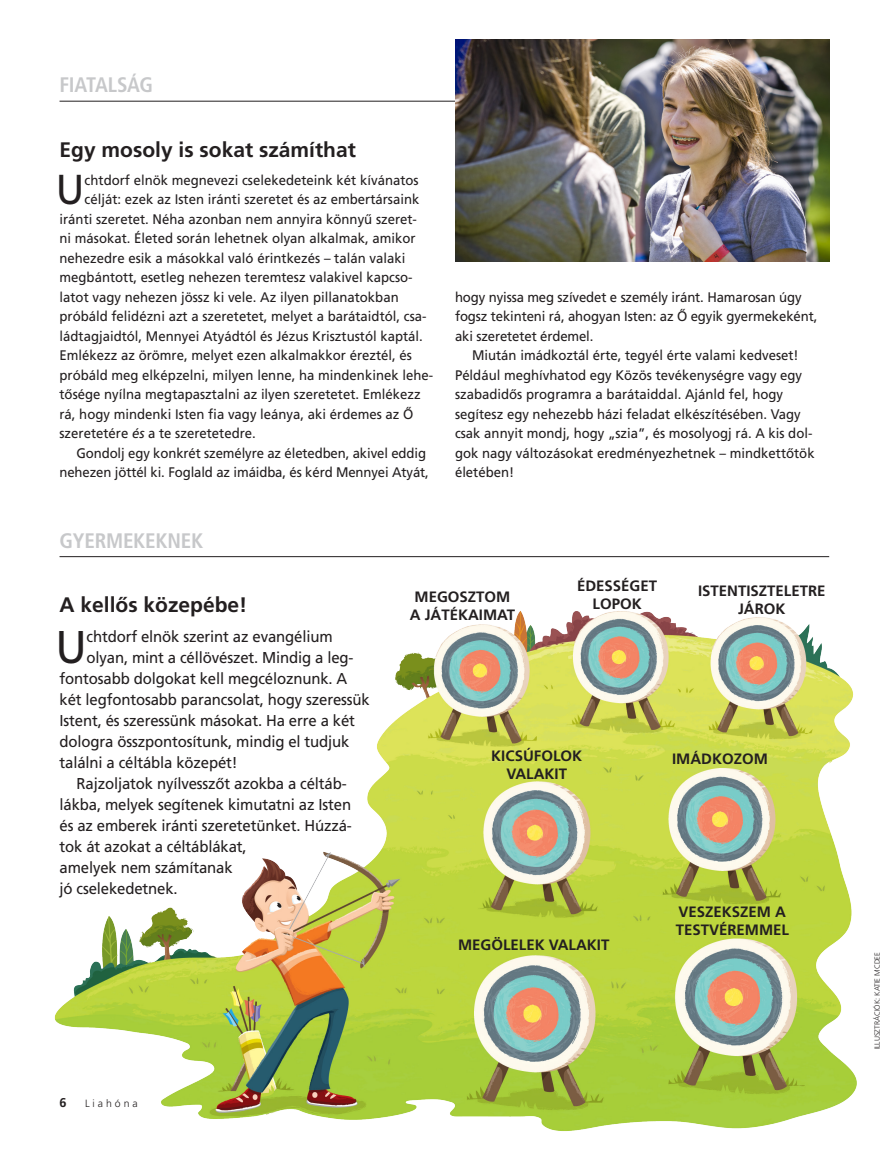
<style>
.page{position:relative;width:893px;height:1161px;background:#fff}
.page>*{position:absolute;margin:0;border:0;box-sizing:border-box;transform-origin:0 0}
.SUBARTchild_para_fir{font:45.9px "Frutigerlds Lat";color:#231f20;scale:.95 1}
.SUBARTyouth_para_fir{font:41.85px "Frutigerlds Lat";color:#231f20;scale:.95 1}
.SUBARTchildandyouth{font:700 21px "Frutigerlds Lat";color:#231f20}
.section_title_fpm{font:700 condensed 21px "Frutigerlds Lat";letter-spacing:-.01em;color:#c7c8ca}
.SUBARTchild_para_fir-2{font:15.75px "Frutigerlds Lat";letter-spacing:-.01em;color:#231f20;scale:.95 1}
.SUBARTchild_para{font:15.75px/21px "Frutigerlds Lat";letter-spacing:-.01em;color:#231f20;scale:.95 1}
.FIGimg_para_first_2{font:700 15px/18px "Frutigerlds Lat";color:#231f20;text-align:center}
.SUBARTyouth_para_fir-2{font:13.8px "Frutigerlds Lat";color:#231f20;scale:.95 1}
.SUBARTyouth_para{font:13.8px/19.5px "Frutigerlds Lat";color:#231f20;scale:.95 1}
.Folio_L{font:700 12.75px "Frutigerlds Lat";color:#231f20}
.Folio_L-2{font:300 10.5px "Frutigerlds Lat";letter-spacing:.28em;color:#231f20}
.FIGimg-CRDT_para{font:300 7.5px "Frutigerlds Lat";letter-spacing:-.01em;color:#231f20}
.s1{font-style:italic}
</style>
<div class="page">
<img style="left:54px;top:611px;width:803px;height:520px">
<img style="left:455px;top:40px;width:374px;height:221px">
<hr style="left:60px;top:101px;width:395px;height:1px;background:#231f20">
<hr style="left:60px;top:556px;width:769px;height:1px;background:#231f20">
<p class="section_title_fpm" style="left:60px;top:69px;width:95px">FIATALSÁG</p>
<p class="SUBARTchildandyouth" style="left:60px;top:133px;width:298px">Egy mosoly is sokat számíthat</p>
<p class="SUBARTyouth_para_fir" style="left:56px;top:158px;width:32px">U</p>
<p class="SUBARTyouth_para_fir-2" style="left:85px;top:170px;width:353px">chtdorf elnök megnevezi cselekedeteink két kívánatos</p>
<p class="SUBARTyouth_para_fir-2" style="left:85px;top:189px;width:354px">célját: ezek az Isten iránti szeretet és az embertársaink</p>
<p class="SUBARTyouth_para_fir-2" style="left:60px;top:209px;width:378px">iránti szeretet. Néha azonban nem annyira könnyű szeret-</p>
<p class="SUBARTyouth_para_fir-2" style="left:60px;top:228px;width:376px">ni másokat. Életed során lehetnek olyan alkalmak, amikor</p>
<p class="SUBARTyouth_para_fir-2" style="left:60px;top:248px;width:366px">nehezedre esik a másokkal való érintkezés – talán valaki</p>
<p class="SUBARTyouth_para_fir-2" style="left:60px;top:267px;width:373px">megbántott, esetleg nehezen teremtesz valakivel kapcso-</p>
<p class="SUBARTyouth_para_fir-2" style="left:60px;top:287px;width:359px">latot vagy nehezen jössz ki vele. Az ilyen pillanatokban</p>
<p class="SUBARTyouth_para_fir-2" style="left:60px;top:306px;width:388px">próbáld felidézni azt a szeretetet, melyet a barátaidtól, csa-</p>
<p class="SUBARTyouth_para_fir-2" style="left:60px;top:326px;width:384px">ládtagjaidtól, Mennyei Atyádtól és Jézus Krisztustól kaptál.</p>
<p class="SUBARTyouth_para_fir-2" style="left:60px;top:345px;width:372px">Emlékezz az örömre, melyet ezen alkalmakkor éreztél, és</p>
<p class="SUBARTyouth_para_fir-2" style="left:60px;top:365px;width:395px">próbáld meg elképzelni, milyen lenne, ha mindenkinek lehe-</p>
<p class="SUBARTyouth_para_fir-2" style="left:60px;top:384px;width:382px">tősége nyílna megtapasztalni az ilyen szeretetet. Emlékezz</p>
<p class="SUBARTyouth_para_fir-2" style="left:60px;top:404px;width:374px">rá, hogy mindenki Isten fia vagy leánya, aki érdemes az Ő</p>
<p class="SUBARTyouth_para_fir-2" style="left:60px;top:423px;width:208px">szeretetére <span class="s1">és</span> a te szeretetedre.</p>
<p class="SUBARTyouth_para" style="left:60px;top:443px;width:390px;text-align:right">Gondolj egy konkrét személyre az életedben, akivel eddig nehezen jöttél ki. Foglald az imáidba, és kérd Mennyei Atyát,</p>
<p class="section_title_fpm" style="left:60px;top:524px;width:145px">GYERMEKEKNEK</p>
<p class="SUBARTyouth_para" style="left:455px;top:287px;width:383px">hogy nyissa meg szívedet e személy iránt. Hamarosan úgy fogsz tekinteni rá, ahogyan Isten: az Ő egyik gyermekeként, aki szeretetet érdemel.</p>
<p class="SUBARTyouth_para" style="left:455px;top:346px;width:380px;text-indent:17px">Miután imádkoztál érte, tegyél érte valami kedveset!<br>Például meghívhatod egy Közös tevékenységre vagy egy szabadidős programra a barátaiddal. Ajánld fel, hogy segítesz egy nehezebb házi feladat elkészítésében. Vagy csak annyit mondj, hogy „szia”, és mosolyogj rá. A kis dol&shy;gok nagy változásokat eredményezhetnek – mindkettőtök életében!</p>
<p class="SUBARTchildandyouth" style="left:60px;top:589px;width:189px">A kellős közepébe!</p>
<p class="SUBARTchild_para_fir" style="left:56px;top:612px;width:35px">U</p>
<p class="SUBARTchild_para_fir-2" style="left:87px;top:624px;width:260px">chtdorf elnök szerint az evangélium</p>
<p class="SUBARTchild_para_fir-2" style="left:87px;top:645px;width:282px">olyan, mint a céllövészet. Mindig a leg-</p>
<p class="SUBARTchild_para_fir-2" style="left:60px;top:666px;width:304px">fontosabb dolgokat kell megcéloznunk. A</p>
<p class="SUBARTchild_para_fir-2" style="left:60px;top:687px;width:328px">két legfontosabb parancsolat, hogy szeressük</p>
<p class="SUBARTchild_para_fir-2" style="left:60px;top:708px;width:312px">Istent, és szeressünk másokat. Ha erre a két</p>
<p class="SUBARTchild_para_fir-2" style="left:60px;top:729px;width:307px">dologra összpontosítunk, mindig el tudjuk</p>
<p class="SUBARTchild_para_fir-2" style="left:60px;top:750px;width:189px">találni a céltábla közepét!</p>
<p class="SUBARTchild_para" style="left:60px;top:773px;width:309px;text-indent:17px">Rajzoljatok nyílvesszőt azokba a céltáb&shy;lákba, melyek segítenek kimutatni az Isten és az emberek iránti szeretetünket. Húzzá&shy;tok át azokat a céltáblákat,<br>amelyek nem számítanak<br>jó cselekedetnek.</p>
<p class="FIGimg_para_first_2" style="left:410px;top:588px;width:107px">MEGOSZTOM<br>A JÁTÉKAIMAT</p>
<p class="FIGimg_para_first_2" style="left:577px;top:576px;width:82px">ÉDESSÉGET<br>LOPOK</p>
<p class="FIGimg_para_first_2" style="left:698px;top:581px;width:129px">ISTENTISZTELETRE<br>JÁROK</p>
<p class="FIGimg_para_first_2" style="left:491px;top:746px;width:92px">KICSÚFOLOK</p>
<p class="FIGimg_para_first_2" style="left:672px;top:749px;width:97px">IMÁDKOZOM</p>
<p class="FIGimg_para_first_2" style="left:506px;top:764px;width:62px">VALAKIT</p>
<p class="FIGimg_para_first_2" style="left:458px;top:936px;width:153px">MEGÖLELEK VALAKIT</p>
<p class="FIGimg_para_first_2" style="left:676px;top:902px;width:115px;text-align:left">VESZEKSZEM A<br>TESTVÉREMMEL</p>
<p class="Folio_L" style="left:60px;top:1092px;width:9px">6</p>
<p class="Folio_L-2" style="left:85px;top:1095px;width:54px">Liahóna</p>
<p class="FIGimg-CRDT_para" style="left:872px;top:1049px;width:99px;rotate:-90deg">ILLUSZTRÁCIÓK: KATIE MCDEE</p>
</div>
